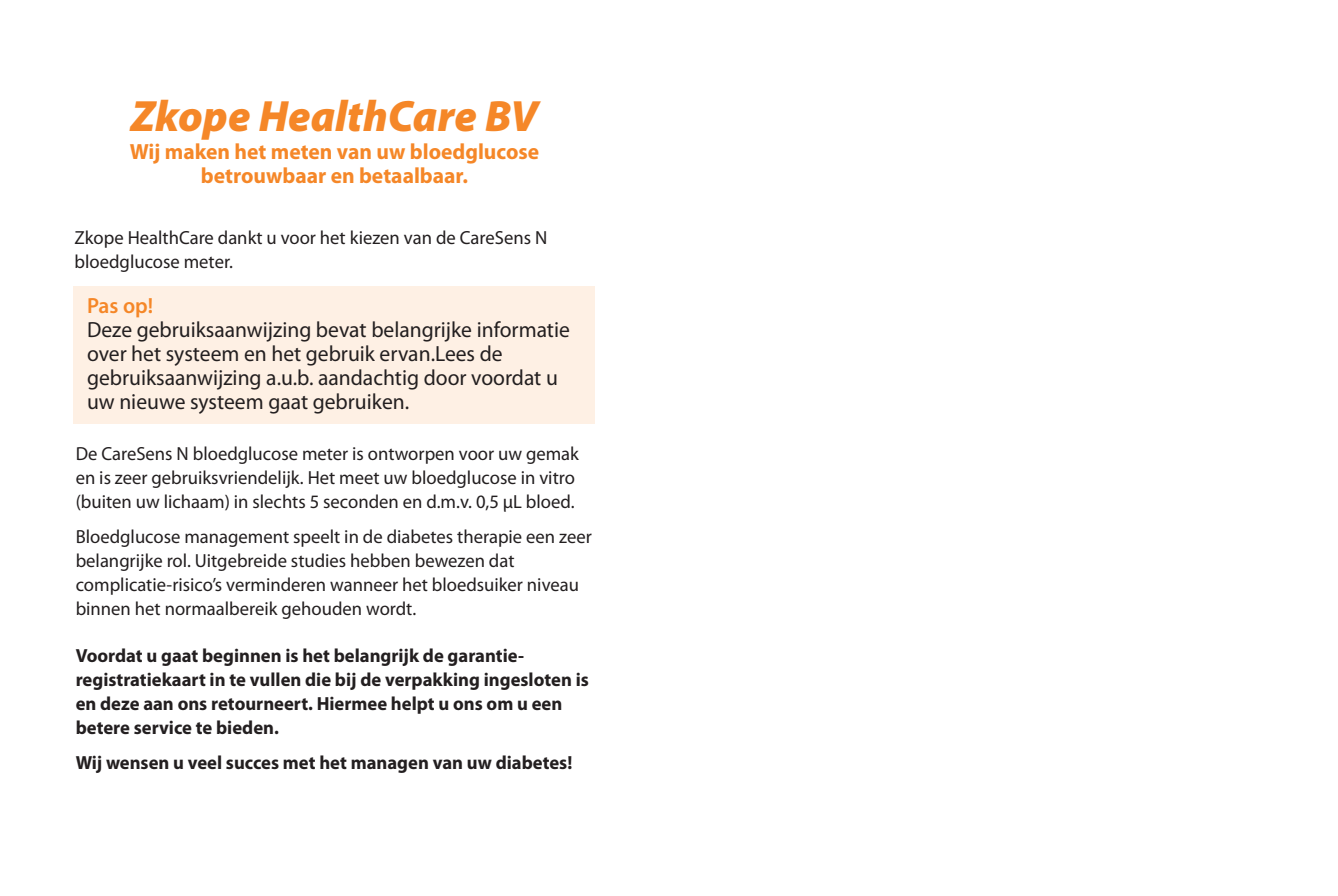
<style>
.page{position:relative;width:1338px;height:896px;background:#fff}
.page>*{position:absolute;margin:0;border:0;box-sizing:border-box;transform-origin:0 0}
.t1{font:italic 900 44px "Myriad Pro";color:#f58728}
.t2{font:22px/24px "Myriad Pro";color:#231f20}
.t3{font:700 22px/24px "Myriad Pro";color:#f58728;text-align:center}
.t4{font:600 22px "Myriad Pro";color:#f58728}
.t5{font:19px/24px "Myriad Pro";color:#231f20}
.t6{font:700 19px/24px "Myriad Pro";color:#231f20}
</style>
<div class="page">
<div style="left:74px;top:286px;width:521px;height:138px;background:#fef0e4"></div>
<h1 class="t1" style="left:131px;top:87px;width:409px">Zkope HealthCare BV</h1>
<p class="t3" style="left:130px;top:140px;width:411px">Wij maken het meten van uw bloedglucose betrouwbaar en betaalbaar.</p>
<p class="t5" style="left:75px;top:226px;width:474px">Zkope HealthCare dankt u voor het kiezen van de CareSens N bloedglucose meter.</p>
<p class="t4" style="left:87px;top:291px;width:68px">Pas op!</p>
<p class="t2" style="left:87px;top:317px;width:484px">Deze gebruiksaanwijzing bevat belangrijke informatie over het systeem en het gebruik ervan.Lees de gebruiksaanwijzing a.u.b. aandachtig door voordat u uw nieuwe systeem gaat gebruiken.</p>
<p class="t5" style="left:76px;top:441px;width:505px">De CareSens N bloedglucose meter is ontworpen voor uw gemak en is zeer gebruiksvriendelijk. Het meet uw bloedglucose in vitro (buiten uw lichaam) in slechts 5 seconden en d.m.v. 0,5 μL bloed.</p>
<p class="t5" style="left:76px;top:525px;width:518px">Bloedglucose management speelt in de diabetes therapie een zeer belangrijke rol. Uitgebreide studies hebben bewezen dat complicatie-risico’s verminderen wanneer het bloedsuiker niveau binnen het normaalbereik gehouden wordt.</p>
<p class="t6" style="left:76px;top:644px;width:515px">Voordat u gaat beginnen is het belangrijk de garantie&shy;registratiekaart in te vullen die bij de verpakking ingesloten is en deze aan ons retourneert. Hiermee helpt u ons om u een betere service te bieden.</p>
<p class="t6" style="left:76px;top:751px;width:498px">Wij wensen u veel succes met het managen van uw diabetes!</p>
</div>
